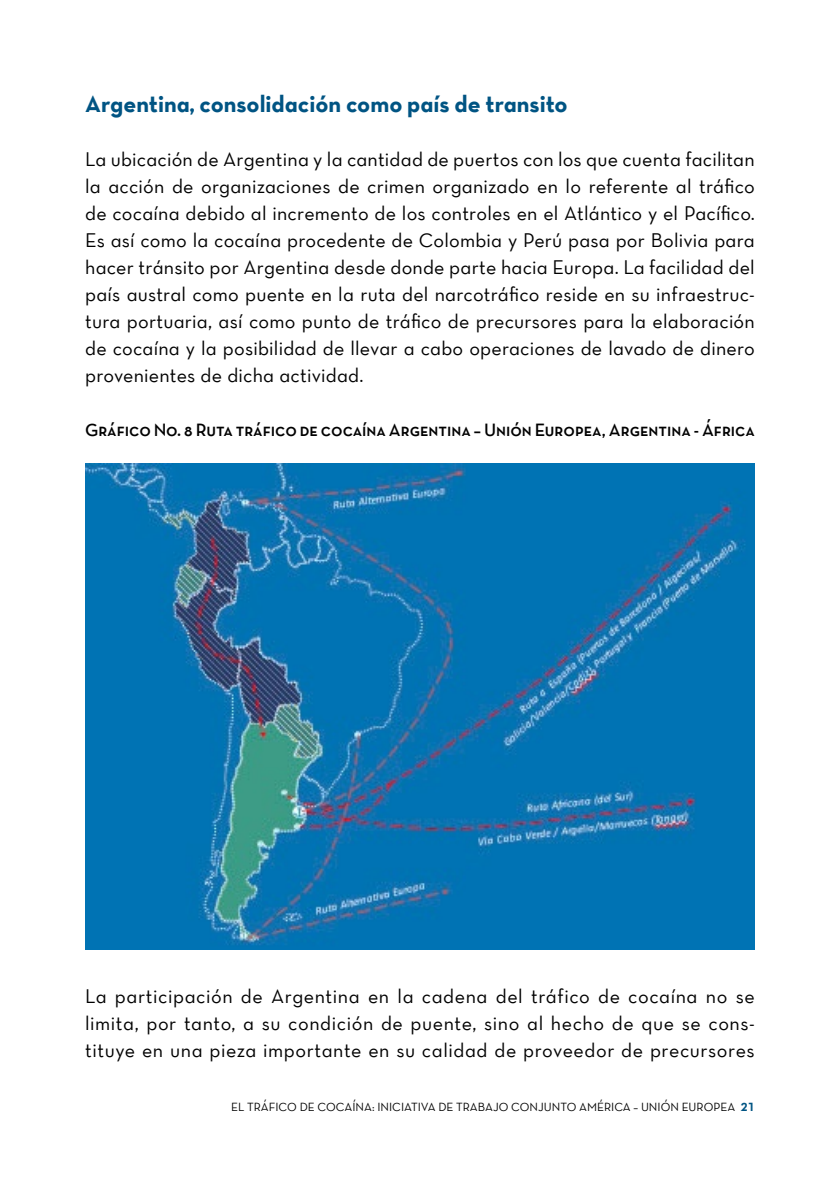
<style>
.page{position:relative;width:840px;height:1191px;background:#fff}
.page>*{position:absolute;margin:0;border:0;box-sizing:border-box;transform-origin:0 0}
.t1{font:24px "Neutra Text TF Bold Alt";color:#005483}
.t2{font:20px/27px "Neutra Text Book Alt";letter-spacing:.015em;color:#000;text-align:justify}
.t3{font:18px "Neutra Text Demi SC";color:#000}
.t4{font:12px "Neutra Text Book SC";color:#000}
.s1{font-family:"Neutra Text TF Bold Alt";color:#005483}
</style>
<div class="page">
<img style="left:85px;top:463px;width:669px;height:486px">
<p class="t1" style="left:85px;top:89px;width:484px">Argentina, consolidación como país de transito</p>
<p class="t2" style="left:85px;top:145px;width:671px">La ubicación de Argentina y la cantidad de puertos con los que cuenta facilitan la acción de organizaciones de crimen organizado en lo referente al tráfico de cocaína debido al incremento de los controles en el Atlántico y el Pacífico.<br>Es así como la cocaína procedente de Colombia y Perú pasa por Bolivia para hacer tránsito por Argentina desde donde parte hacia Europa. La facilidad del país austral como puente en la ruta del narcotráfico reside en su infraestruc&shy;tura portuaria, así como punto de tráfico de precursores para la elaboración de cocaína y la posibilidad de llevar a cabo operaciones de lavado de dinero provenientes de dicha actividad.</p>
<p class="t3" style="left:85px;top:419px;width:670px">Gráfico No. 8 Ruta tráfico de cocaína Argentina – Unión Europea, Argentina - África</p>
<p class="t2" style="left:85px;top:982px;width:670px">La participación de Argentina en la cadena del tráfico de cocaína no se limita, por tanto, a su condición de puente, sino al hecho de que se cons&shy;tituye en una pieza importante en su calidad de proveedor de precursores</p>
<p class="t4" style="left:231px;top:1100px;width:525px">EL TRÁFICO DE COCAÍNA: INICIATIVA DE TRABAJO CONJUNTO AMÉRICA – UNIÓN EUROPEA <span class="s1">21</span></p>
</div>
